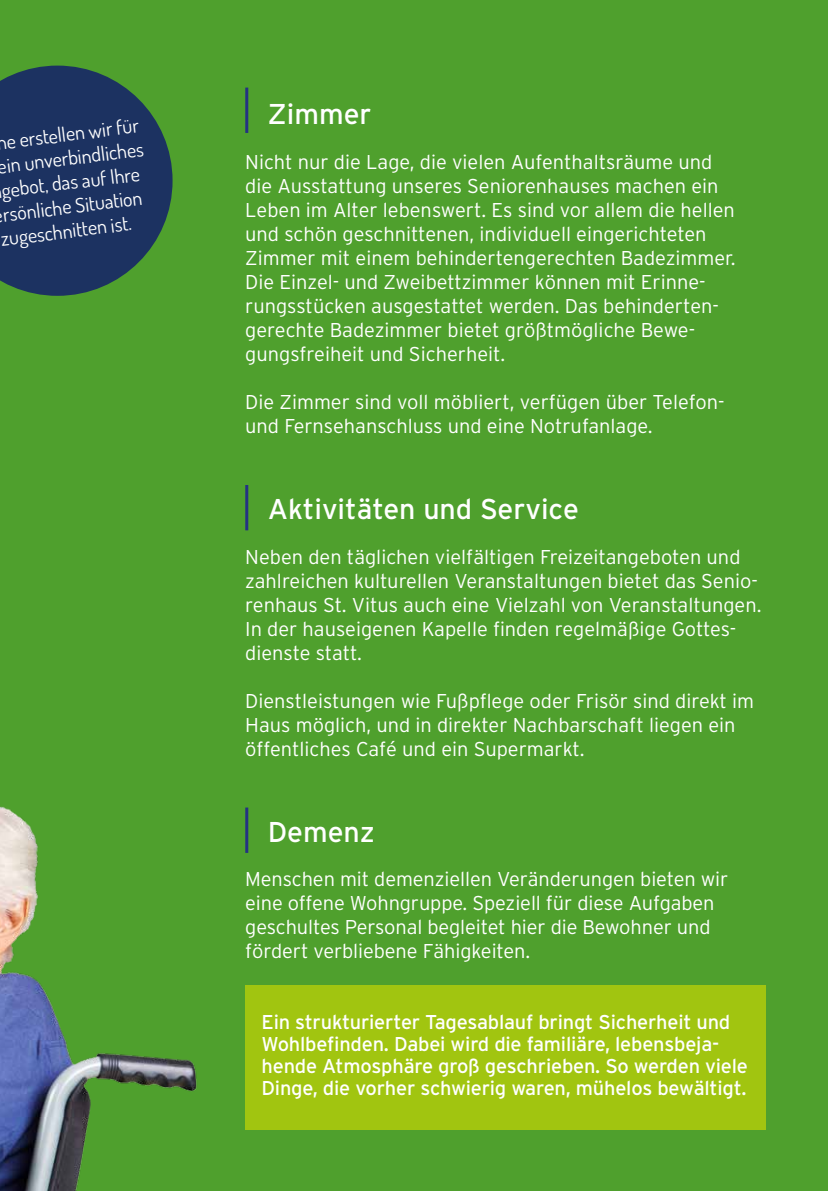
<style>
.page{position:relative;width:828px;height:1191px;background:#4fa02d}
.page>*{position:absolute;margin:0;border:0;box-sizing:border-box;transform-origin:0 0}
.t1{font:28.6px "Interstate";color:#fff}
.t2{font:300 20px/24px "Interstate";color:#fff}
.t3{font:20px/22px "Interstate";letter-spacing:-.01em;color:#fff}
.t4{font:20px "Dosis";color:#fff}
</style>
<div class="page">
<div style="left:245px;top:985px;width:520px;height:145px;background:#a1c510"></div>
<hr style="left:245px;top:88px;width:3px;height:45px;background:#243282">
<hr style="left:245px;top:485px;width:3px;height:45px;background:#243282">
<hr style="left:245px;top:807px;width:3px;height:46px;background:#243282">
<svg style="left:0;top:66px;width:173px;height:230px;fill:#1c3261"></svg>
<img style="left:0;top:806px;width:197px;height:385px">
<p class="t4" style="left:-5px;top:130px;width:145px;rotate:-7deg">ne erstellen wir für</p>
<p class="t4" style="left:-4px;top:154px;width:148px;rotate:-7deg">ein unverbindliches</p>
<p class="t4" style="left:0;top:177px;width:141px;rotate:-7deg">gebot, das auf Ihre</p>
<p class="t4" style="left:1px;top:201px;width:142px;rotate:-7deg">rsönliche Situation</p>
<p class="t4" style="left:-1px;top:226px;width:133px;rotate:-7deg">zugeschnitten ist.</p>
<h1 class="t1" style="left:268px;top:97px;width:105px">Zimmer</h1>
<p class="t2" style="left:245px;top:150px;width:492px">Nicht nur die Lage, die vielen Aufenthaltsräume und die Ausstattung unseres Seniorenhauses machen ein Leben im Alter lebenswert. Es sind vor allem die hellen und schön geschnittenen, individuell eingerichteten Zimmer mit einem behindertengerechten Badezimmer.<br>Die Einzel- und Zweibettzimmer können mit Erinne&shy;rungsstücken ausgestattet werden. Das behinderten&shy;gerechte Badezimmer bietet größtmögliche Bewe&shy;gungsfreiheit und Sicherheit.</p>
<p class="t2" style="left:245px;top:390px;width:479px">Die Zimmer sind voll möbliert, verfügen über Telefon&shy;und Fernsehanschluss und eine Notrufanlage.</p>
<h1 class="t1" style="left:268px;top:491px;width:313px">Aktivitäten und Service</h1>
<p class="t2" style="left:245px;top:544px;width:518px">Neben den täglichen vielfältigen Freizeitangeboten und zahlreichen kulturellen Veranstaltungen bietet das Senio&shy;renhaus St. Vitus auch eine Vielzahl von Veranstaltungen.<br>In der hauseigenen Kapelle finden regelmäßige Gottes&shy;dienste statt.</p>
<p class="t2" style="left:245px;top:688px;width:510px">Dienstleistungen wie Fußpflege oder Frisör sind direkt im<br>Haus möglich, und in direkter Nachbarschaft liegen ein öffentliches Café und ein Supermarkt.</p>
<h1 class="t1" style="left:268px;top:814px;width:109px">Demenz</h1>
<p class="t2" style="left:245px;top:867px;width:484px">Menschen mit demenziellen Veränderungen bieten wir eine offene Wohngruppe. Speziell für diese Aufgaben geschultes Personal begleitet hier die Bewohner und fördert verbliebene Fähigkeiten.</p>
<p class="t3" style="left:261px;top:1010px;width:488px">Ein strukturierter Tagesablauf bringt Sicherheit und Wohlbefinden. Dabei wird die familiäre, lebensbeja&shy;hende Atmosphäre groß geschrieben. So werden viele Dinge, die vorher schwierig waren, mühelos bewältigt.</p>
</div>
